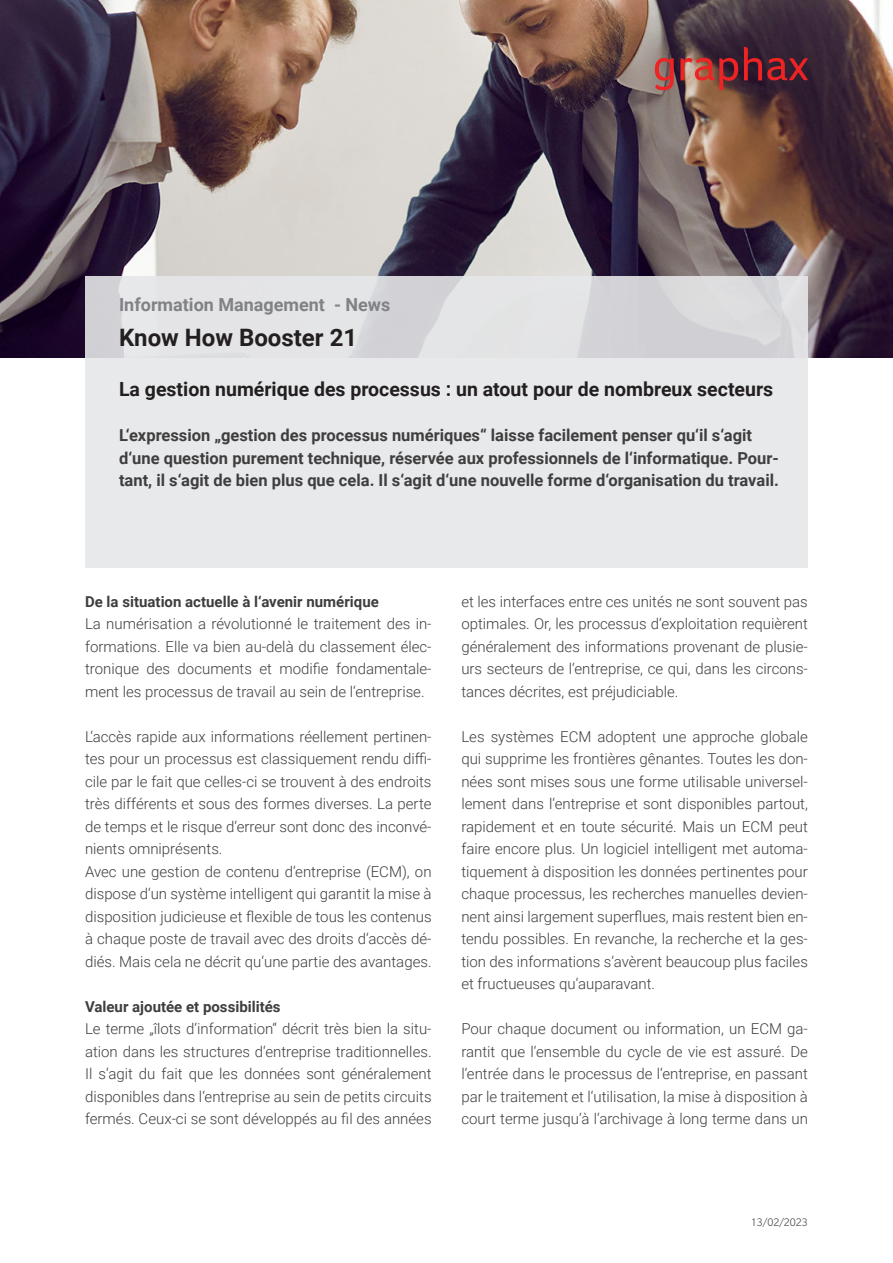
<style>
.page{position:relative;width:893px;height:1263px;background:#fff}
.page>*{position:absolute;margin:0;border:0;box-sizing:border-box;transform-origin:0 0}
.t1{font:700 24px "Roboto";color:#231f20}
.t2{font:700 19.5px "Roboto";color:#231f20}
.t3{font:700 18px "Roboto";color:#808285}
.t4{font:700 16.5px/22.5px "Roboto";color:#3e3e3f}
.t5{font:300 15px/22.5px "Roboto";color:#3e3e3f;text-align:justify}
.t6{font:700 15px "Roboto";color:#3e3e3f}
.t7{font:300 12px "Slate Pro";color:#3e3e3f}
</style>
<div class="page">
<img style="left:0;top:0;width:893px;height:357px">
<div style="left:85px;top:276px;width:723px;height:292px;background:#e6e7e9"></div>
<svg style="left:744px;top:47px;width:64px;height:33px;background:#69202d"></svg>
<svg style="left:680px;top:58px;width:58px;height:32px;background:#a24c45"></svg>
<svg style="left:655px;top:58px;width:19px;height:32px"></svg>
<p class="t3" style="left:119px;top:292px;width:273px">Information Management - News</p>
<h1 class="t1" style="left:119px;top:320px;width:240px">Know How Booster 21</h1>
<h2 class="t2" style="left:119px;top:376px;width:656px">La gestion numérique des processus : un atout pour de nombreux secteurs</h2>
<p class="t4" style="left:119px;top:424px;width:661px">L‘expression „gestion des processus numériques“ laisse facilement penser qu‘il s‘agit d‘une question purement technique, réservée aux professionnels de l‘informatique. Pour&shy;tant, il s‘agit de bien plus que cela. Il s‘agit d‘une nouvelle forme d‘organisation du travail.</p>
<p class="t6" style="left:85px;top:591px;width:295px">De la situation actuelle à l‘avenir numérique</p>
<p class="t5" style="left:85px;top:612px;width:348px">La numérisation a révolutionné le traitement des in&shy;formations. Elle va bien au-delà du classement élec&shy;tronique des documents et modifie fondamentale&shy;ment les processus de travail au sein de l‘entreprise.</p>
<p class="t5" style="left:85px;top:724px;width:348px;text-align:left">L‘accès rapide aux informations réellement pertinen&shy;tes pour un processus est classiquement rendu diffi&shy;cile par le fait que celles-ci se trouvent à des endroits très différents et sous des formes diverses. La perte de temps et le risque d‘erreur sont donc des inconvé&shy;nients omniprésents.<br>Avec une gestion de contenu d‘entreprise (ECM), on dispose d‘un système intelligent qui garantit la mise à disposition judicieuse et flexible de tous les contenus à chaque poste de travail avec des droits d‘accès dé&shy;diés. Mais cela ne décrit qu‘une partie des avantages.</p>
<p class="t6" style="left:85px;top:996px;width:197px">Valeur ajoutée et possibilités</p>
<p class="t5" style="left:85px;top:1017px;width:348px">Le terme „îlots d‘information“ décrit très bien la situ&shy;ation dans les structures d‘entreprise traditionnelles.<br>Il s‘agit du fait que les données sont généralement disponibles dans l‘entreprise au sein de petits circuits fermés. Ceux-ci se sont développés au fil des années</p>
<p class="t5" style="left:461px;top:589px;width:348px">et les interfaces entre ces unités ne sont souvent pas optimales. Or, les processus d‘exploitation requièrent généralement des informations provenant de plusie&shy;urs secteurs de l‘entreprise, ce qui, dans les circons&shy;tances décrites, est préjudiciable.</p>
<p class="t5" style="left:461px;top:724px;width:348px">Les systèmes ECM adoptent une approche globale qui supprime les frontières gênantes. Toutes les don&shy;nées sont mises sous une forme utilisable universel&shy;lement dans l‘entreprise et sont disponibles partout, rapidement et en toute sécurité. Mais un ECM peut faire encore plus. Un logiciel intelligent met automa&shy;tiquement à disposition les données pertinentes pour chaque processus, les recherches manuelles devien&shy;nent ainsi largement superflues, mais restent bien en&shy;tendu possibles. En revanche, la recherche et la ges&shy;tion des informations s‘avèrent beaucoup plus faciles et fructueuses qu‘auparavant.</p>
<p class="t5" style="left:461px;top:1017px;width:348px">Pour chaque document ou information, un ECM ga&shy;rantit que l‘ensemble du cycle de vie est assuré. De l‘entrée dans le processus de l‘entreprise, en passant par le traitement et l‘utilisation, la mise à disposition à court terme jusqu‘à l‘archivage à long terme dans un</p>
<p class="t7" style="left:751px;top:1216px;width:58px">13/02/2023</p>
</div>
